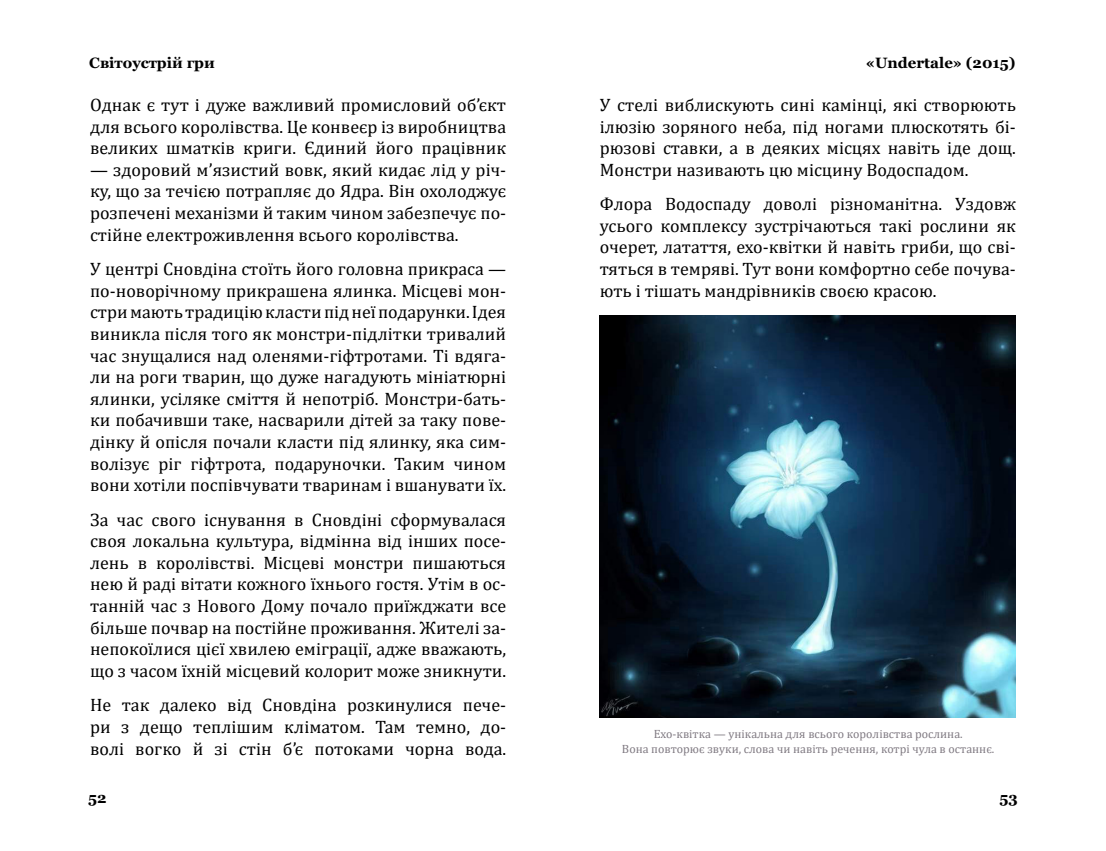
<style>
.page{position:relative;width:1106px;height:851px;background:#fff}
.page>*{position:absolute;margin:0;border:0;box-sizing:border-box;transform-origin:0 0}
.t1{font:18px/21.6px "Cambria";color:#000;text-align:justify}
.t2{font:700 15px "Georgia";color:#000}
.t3{font:12px/14.4px "Cambria";color:#807a82;text-align:center}
</style>
<div class="page">
<img style="left:600px;top:316px;width:416px;height:401px">
<p class="t2" style="left:89px;top:53px;width:127px">Світоустрій гри</p>
<p class="t1" style="left:90px;top:94px;width:417px">Однак є тут і дуже важливий промисловий об’єкт для всього королівства. Це конвеєр із виробництва великих шматків криги. Єдиний його працівник</p>
<p class="t1" style="left:90px;top:159px;width:417px">— здоровий м’язистий вовк, який кидає лід у річ&shy;ку, що за течією потрапляє до Ядра. Він охолоджує розпечені механізми й таким чином забезпечує по&shy;стійне електроживлення всього королівства.</p>
<p class="t1" style="left:90px;top:258px;width:417px">У центрі Сновдіна стоїть його головна прикраса — по-новорічному прикрашена ялинка. Місцеві мон&shy;стри мають традицію класти під неї подарунки. Ідея виникла після того як монстри-підлітки тривалий час знущалися над оленями-гіфтротами. Ті вдяга&shy;ли на роги тварин, що дуже нагадують мініатюрні ялинки, усіляке сміття й непотріб. Монстри-бать&shy;ки побачивши таке, насварили дітей за таку пове&shy;дінку й опісля почали класти під ялинку, яка сим&shy;волізує ріг гіфтрота, подаруночки. Таким чином вони хотіли поспівчувати тваринам і вшанувати їх.</p>
<p class="t1" style="left:90px;top:508px;width:417px">За час свого існування в Сновдіні сформувалася своя локальна культура, відмінна від інших посе&shy;лень в королівстві. Місцеві монстри пишаються нею й раді вітати кожного їхнього гостя. Утім в ос&shy;танній час з Нового Дому почало приїжджати все більше почвар на постійне проживання. Жителі за&shy;непокоїлися цієї хвилею еміграції, адже вважають, що з часом їхній місцевий колорит може зникнути.</p>
<p class="t1" style="left:90px;top:694px;width:417px">Не так далеко від Сновдіна розкинулися пече&shy;ри з дещо теплішим кліматом. Там темно, до&shy;волі вогко й зі стін б’є потоками чорна вода.</p>
<p class="t2" style="left:866px;top:53px;width:151px">«Undertale» (2015)</p>
<p class="t1" style="left:600px;top:94px;width:417px">У стелі виблискують сині камінці, які створюють ілюзію зоряного неба, під ногами плюскотять бі&shy;рюзові ставки, а в деяких місцях навіть іде дощ.<br>Монстри називають цю місцину Водоспадом.</p>
<p class="t1" style="left:600px;top:193px;width:417px">Флора Водоспаду доволі різноманітна. Уздовж усього комплексу зустрічаються такі рослини як очерет, латаття, ехо-квітки й навіть гриби, що сві&shy;тяться в темряві. Тут вони комфортно себе почува&shy;ють і тішать мандрівників своєю красою.</p>
<p class="t3" style="left:622px;top:726px;width:374px">Ехо-квітка — унікальна для всього королівства рослина.<br>Вона повторює звуки, слова чи навіть речення, котрі чула в останнє.</p>
<p class="t2" style="left:88px;top:787px;width:20px">52</p>
<p class="t2" style="left:999px;top:787px;width:20px">53</p>
</div>
